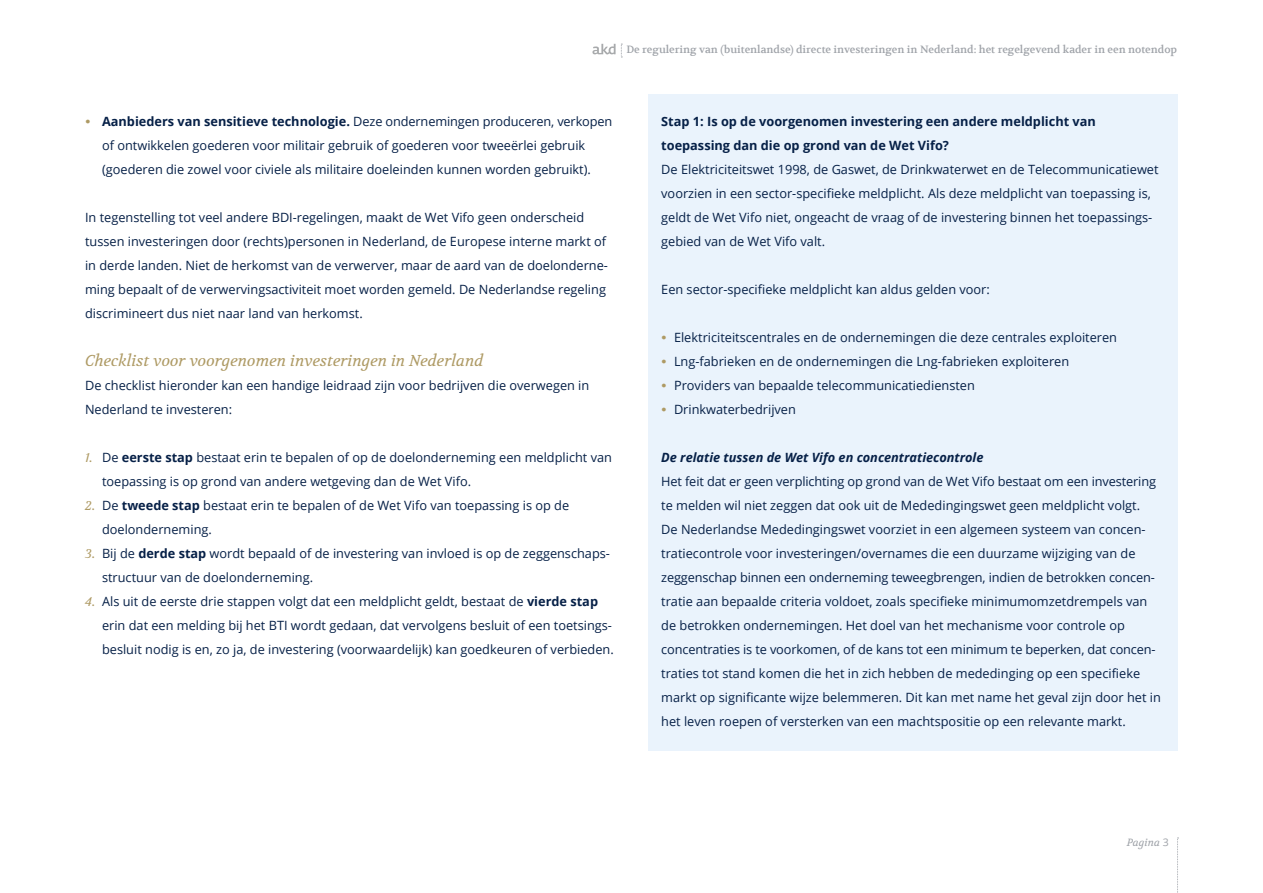
<style>
.page{position:relative;width:1263px;height:893px;background:#fff}
.page>*{position:absolute;margin:0;border:0;box-sizing:border-box;transform-origin:0 0}
.t1{font:italic 15.75px "Volkhov";color:#ae9a64}
.t2{font:12.75px/24px "Open Sans";color:#062047}
.t3{font:700 12.75px/24px "Open Sans";color:#062047}
.t4{font:italic 700 12.75px "Open Sans";color:#062047}
.t5{font:10.5px "Volkhov";color:#9ea2a8}
.t6{font:italic 10.5px "Volkhov";color:#9ea2a8}
.s1{font-family:"Volkhov";color:#ae9a64}
.s2{font-weight:700}
.s3{font-family:"Volkhov";font-style:italic;color:#ae9a64}
.s4{font-family:"Open Sans";font-style:normal}
</style>
<div class="page">
<svg style="left:1177px;top:838px;width:1px;height:55px"></svg>
<svg style="left:592px;top:44px;width:30px;height:14px"></svg>
<div style="left:649px;top:94px;width:529px;height:656px;background:#eaf3fc"></div>
<p class="t5" style="left:626px;top:43px;width:552px">De regulering van (buitenlandse) directe investeringen in Nederland: het regelgevend kader in een notendop</p>
<p class="t2" style="left:102px;top:109px;width:512px;text-indent:-17px"><span class="s1">•</span> <span class="s2">Aanbieders van sensitieve technologie.</span> Deze ondernemingen produceren, verkopen of ontwikkelen goederen voor militair gebruik of goederen voor tweeërlei gebruik (goederen die zowel voor civiele als militaire doeleinden kunnen worden gebruikt).</p>
<p class="t2" style="left:85px;top:205px;width:524px">In tegenstelling tot veel andere BDI-regelingen, maakt de Wet Vifo geen onderscheid tussen investeringen door (rechts)personen in Nederland, de Europese interne markt of in derde landen. Niet de herkomst van de verwerver, maar de aard van de doelonderne&shy;ming bepaalt of de verwervingsactiviteit moet worden gemeld. De Nederlandse regeling discrimineert dus niet naar land van herkomst.</p>
<p class="t1" style="left:85px;top:351px;width:400px">Checklist voor voorgenomen investeringen in Nederland</p>
<p class="t2" style="left:85px;top:373px;width:506px">De checklist hieronder kan een handige leidraad zijn voor bedrijven die overwegen in<br>Nederland te investeren:</p>
<p class="t2" style="left:102px;top:445px;width:511px;text-indent:-17px"><span class="s3">1.</span> De <span class="s2">eerste stap</span> bestaat erin te bepalen of op de doelonderneming een meldplicht van toepassing is op grond van andere wetgeving dan de Wet Vifo.</p>
<p class="t2" style="left:102px;top:493px;width:469px;text-indent:-17px"><span class="s3">2.</span> De <span class="s2">tweede stap</span> bestaat erin te bepalen of de Wet Vifo van toepassing is op de doelonderneming.</p>
<p class="t2" style="left:102px;top:541px;width:509px;text-indent:-17px"><span class="s3">3.</span> Bij de <span class="s2">derde stap</span> wordt bepaald of de investering van invloed is op de zeggenschaps&shy;structuur van de doelonderneming.</p>
<p class="t2" style="left:102px;top:589px;width:513px;text-indent:-17px"><span class="s3">4.</span> Als uit de eerste drie stappen volgt dat een meldplicht geldt, bestaat de <span class="s2">vierde stap </span>erin dat een melding bij het BTI wordt gedaan, dat vervolgens besluit of een toetsings&shy;besluit nodig is en, zo ja, de investering (voorwaardelijk) kan goedkeuren of verbieden.</p>
<p class="t3" style="left:661px;top:109px;width:436px">Stap 1: Is op de voorgenomen investering een andere meldplicht van toepassing dan die op grond van de Wet Vifo?</p>
<p class="t2" style="left:661px;top:157px;width:499px">De Elektriciteitswet 1998, de Gaswet, de Drinkwaterwet en de Telecommunicatiewet voorzien in een sector-specifieke meldplicht. Als deze meldplicht van toepassing is, geldt de Wet Vifo niet, ongeacht de vraag of de investering binnen het toepassings&shy;gebied van de Wet Vifo valt.</p>
<p class="t2" style="left:661px;top:277px;width:330px">Een sector-specifieke meldplicht kan aldus gelden voor:</p>
<p class="t2" style="left:661px;top:325px;width:457px"><span class="s1">•</span> Elektriciteitscentrales en de ondernemingen die deze centrales exploiteren</p>
<p class="t2" style="left:661px;top:349px;width:409px"><span class="s1">•</span> Lng-fabrieken en de ondernemingen die Lng-fabrieken exploiteren</p>
<p class="t2" style="left:661px;top:373px;width:315px"><span class="s1">•</span> Providers van bepaalde telecommunicatiediensten</p>
<p class="t2" style="left:661px;top:397px;width:136px"><span class="s1">•</span> Drinkwaterbedrijven</p>
<p class="t4" style="left:661px;top:448px;width:324px">De relatie tussen de Wet Vifo en concentratiecontrole</p>
<p class="t2" style="left:661px;top:469px;width:501px">Het feit dat er geen verplichting op grond van de Wet Vifo bestaat om een investering te melden wil niet zeggen dat ook uit de Mededingingswet geen meldplicht volgt.<br>De Nederlandse Mededingingswet voorziet in een algemeen systeem van concen&shy;tratiecontrole voor investeringen/overnames die een duurzame wijziging van de zeggenschap binnen een onderneming teweegbrengen, indien de betrokken concen&shy;tratie aan bepaalde criteria voldoet, zoals specifieke minimumomzetdrempels van de betrokken ondernemingen. Het doel van het mechanisme voor controle op concentraties is te voorkomen, of de kans tot een minimum te beperken, dat concen&shy;traties tot stand komen die het in zich hebben de mededinging op een specifieke markt op significante wijze belemmeren. Dit kan met name het geval zijn door het in het leven roepen of versterken van een machtspositie op een relevante markt.</p>
<p class="t6" style="left:1127px;top:836px;width:43px">Pagina <span class="s4">3</span></p>
</div>
